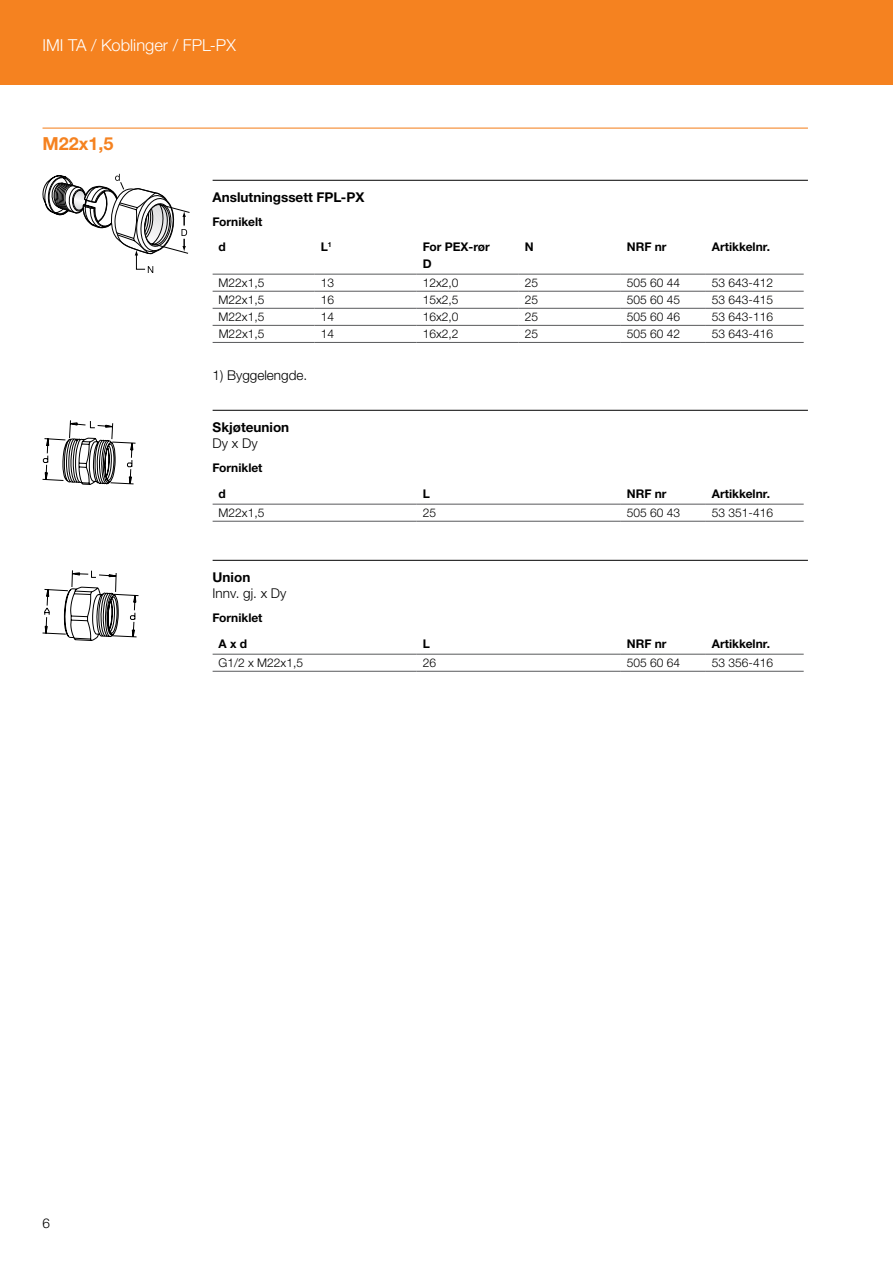
<style>
.page{position:relative;width:893px;height:1263px;background:#fff}
.page>*{position:absolute;margin:0;border:0;box-sizing:border-box;transform-origin:0 0}
.t1{font:700 18px "Helvetica Neue LTW1 G";color:#f58220}
.t2{font:300 16.5px "Helvetica Neue LTW1 G";color:#fff}
.t3{font:700 13.5px "Helvetica Neue LTW1 G";color:#000}
.t4{font:300 13.5px "Helvetica Neue LTW1 G";color:#000}
.t5{font:300 12px "Helvetica Neue LTW1 G";color:#000}
.t6{font:700 12px/25.7px "Helvetica Neue LTW1 G";color:#000}
</style>
<div class="page">
<div style="left:0;top:0;width:893px;height:85px;background:#f58220"></div>
<hr style="left:43px;top:128px;width:765px;height:1px;background:#f58220">
<hr style="left:213px;top:180px;width:595px;height:1px;background:#000">
<hr style="left:213px;top:410px;width:595px;height:1px;background:#000">
<hr style="left:213px;top:274px;width:102px;height:1px;background:#58595b">
<hr style="left:315px;top:274px;width:102px;height:1px;background:#58595b">
<hr style="left:417px;top:274px;width:102px;height:1px;background:#58595b">
<hr style="left:519px;top:274px;width:102px;height:1px;background:#58595b">
<hr style="left:621px;top:274px;width:85px;height:1px;background:#58595b">
<hr style="left:706px;top:274px;width:98px;height:1px;background:#58595b">
<hr style="left:213px;top:291px;width:102px;height:1px;background:#58595b">
<hr style="left:315px;top:291px;width:102px;height:1px;background:#58595b">
<hr style="left:417px;top:291px;width:102px;height:1px;background:#58595b">
<hr style="left:519px;top:291px;width:102px;height:1px;background:#58595b">
<hr style="left:621px;top:291px;width:85px;height:1px;background:#58595b">
<hr style="left:706px;top:291px;width:98px;height:1px;background:#58595b">
<hr style="left:213px;top:308px;width:102px;height:1px;background:#58595b">
<hr style="left:315px;top:308px;width:102px;height:1px;background:#58595b">
<hr style="left:417px;top:308px;width:102px;height:1px;background:#58595b">
<hr style="left:519px;top:308px;width:102px;height:1px;background:#58595b">
<hr style="left:621px;top:308px;width:85px;height:1px;background:#58595b">
<hr style="left:706px;top:308px;width:98px;height:1px;background:#58595b">
<hr style="left:213px;top:325px;width:102px;height:1px;background:#58595b">
<hr style="left:315px;top:325px;width:102px;height:1px;background:#58595b">
<hr style="left:417px;top:325px;width:102px;height:1px;background:#58595b">
<hr style="left:519px;top:325px;width:102px;height:1px;background:#58595b">
<hr style="left:621px;top:325px;width:85px;height:1px;background:#58595b">
<hr style="left:706px;top:325px;width:98px;height:1px;background:#58595b">
<hr style="left:213px;top:342px;width:102px;height:1px;background:#58595b">
<hr style="left:315px;top:342px;width:102px;height:1px;background:#58595b">
<hr style="left:417px;top:342px;width:102px;height:1px;background:#58595b">
<hr style="left:519px;top:342px;width:102px;height:1px;background:#58595b">
<hr style="left:621px;top:342px;width:85px;height:1px;background:#58595b">
<hr style="left:706px;top:342px;width:98px;height:1px;background:#58595b">
<hr style="left:213px;top:560px;width:595px;height:1px;background:#000">
<hr style="left:213px;top:504px;width:204px;height:1px;background:#58595b">
<hr style="left:213px;top:521px;width:204px;height:1px;background:#58595b">
<hr style="left:417px;top:504px;width:204px;height:1px;background:#58595b">
<hr style="left:417px;top:521px;width:204px;height:1px;background:#58595b">
<hr style="left:621px;top:504px;width:85px;height:1px;background:#58595b">
<hr style="left:621px;top:521px;width:85px;height:1px;background:#58595b">
<hr style="left:706px;top:504px;width:98px;height:1px;background:#58595b">
<hr style="left:706px;top:521px;width:98px;height:1px;background:#58595b">
<hr style="left:213px;top:654px;width:204px;height:1px;background:#58595b">
<hr style="left:213px;top:671px;width:204px;height:1px;background:#58595b">
<hr style="left:417px;top:654px;width:204px;height:1px;background:#58595b">
<hr style="left:417px;top:671px;width:204px;height:1px;background:#58595b">
<hr style="left:621px;top:654px;width:85px;height:1px;background:#58595b">
<hr style="left:621px;top:671px;width:85px;height:1px;background:#58595b">
<hr style="left:706px;top:654px;width:98px;height:1px;background:#58595b">
<hr style="left:706px;top:671px;width:98px;height:1px;background:#58595b">
<svg style="left:43px;top:174px;width:147px;height:99px"></svg>
<svg style="left:43px;top:420px;width:93px;height:65px"></svg>
<svg style="left:43px;top:570px;width:96px;height:71px"></svg>
<h2 class="t2" style="left:43px;top:35px;width:195px">IMI TA / Koblinger / FPL-PX</h2>
<h1 class="t1" style="left:43px;top:132px;width:73px">M22x1,5</h1>
<p class="t3" style="left:213px;top:189px;width:153px">Anslutningssett FPL-PX</p>
<p class="t6" style="left:219px;top:208px;width:45px;text-indent:-6px">Fornikelt d</p>
<p class="t6" style="left:321px;top:234px;width:13px">L<sup>1</sup></p>
<p class="t6" style="left:423px;top:239px;width:69px;line-height:16.5px">For PEX-rør<br>D</p>
<p class="t6" style="left:525px;top:234px;width:10px">N</p>
<p class="t6" style="left:627px;top:234px;width:41px">NRF nr</p>
<p class="t6" style="left:712px;top:234px;width:60px">Artikkelnr.</p>
<p class="t5" style="left:219px;top:275px;width:47px">M22x1,5</p>
<p class="t5" style="left:321px;top:275px;width:15px">13</p>
<p class="t5" style="left:423px;top:275px;width:37px">12x2,0</p>
<p class="t5" style="left:525px;top:275px;width:15px">25</p>
<p class="t5" style="left:627px;top:275px;width:55px">505 60 44</p>
<p class="t5" style="left:712px;top:275px;width:63px">53 643-412</p>
<p class="t5" style="left:219px;top:292px;width:47px">M22x1,5</p>
<p class="t5" style="left:321px;top:292px;width:15px">16</p>
<p class="t5" style="left:423px;top:292px;width:37px">15x2,5</p>
<p class="t5" style="left:525px;top:292px;width:15px">25</p>
<p class="t5" style="left:627px;top:292px;width:55px">505 60 45</p>
<p class="t5" style="left:712px;top:292px;width:63px">53 643-415</p>
<p class="t5" style="left:219px;top:309px;width:47px">M22x1,5</p>
<p class="t5" style="left:321px;top:309px;width:15px">14</p>
<p class="t5" style="left:423px;top:309px;width:37px">16x2,0</p>
<p class="t5" style="left:525px;top:309px;width:15px">25</p>
<p class="t5" style="left:627px;top:309px;width:55px">505 60 46</p>
<p class="t5" style="left:712px;top:309px;width:63px">53 643-116</p>
<p class="t5" style="left:219px;top:327px;width:47px">M22x1,5</p>
<p class="t5" style="left:321px;top:327px;width:15px">14</p>
<p class="t5" style="left:423px;top:327px;width:37px">16x2,2</p>
<p class="t5" style="left:525px;top:327px;width:15px">25</p>
<p class="t5" style="left:627px;top:327px;width:55px">505 60 42</p>
<p class="t5" style="left:712px;top:327px;width:63px">53 643-416</p>
<p class="t4" style="left:213px;top:367px;width:96px">1) Byggelengde.</p>
<p class="t3" style="left:213px;top:419px;width:78px">Skjøteunion</p>
<p class="t4" style="left:213px;top:435px;width:46px">Dy x Dy</p>
<p class="t6" style="left:219px;top:455px;width:45px;text-indent:-6px">Forniklet d</p>
<p class="t6" style="left:423px;top:481px;width:9px">L</p>
<p class="t6" style="left:627px;top:481px;width:41px">NRF nr</p>
<p class="t6" style="left:712px;top:481px;width:60px">Artikkelnr.</p>
<p class="t5" style="left:219px;top:505px;width:47px">M22x1,5</p>
<p class="t5" style="left:423px;top:505px;width:15px">25</p>
<p class="t5" style="left:627px;top:505px;width:55px">505 60 43</p>
<p class="t5" style="left:712px;top:505px;width:63px">53 351-416</p>
<p class="t3" style="left:213px;top:569px;width:39px">Union</p>
<p class="t4" style="left:213px;top:585px;width:75px">Innv. gj. x Dy</p>
<p class="t6" style="left:219px;top:605px;width:45px;text-indent:-6px">Forniklet<br>A x d</p>
<p class="t6" style="left:423px;top:631px;width:9px">L</p>
<p class="t6" style="left:627px;top:631px;width:41px">NRF nr</p>
<p class="t6" style="left:712px;top:631px;width:60px">Artikkelnr.</p>
<p class="t5" style="left:219px;top:655px;width:86px">G1/2 x M22x1,5</p>
<p class="t5" style="left:423px;top:655px;width:15px">26</p>
<p class="t5" style="left:627px;top:655px;width:55px">505 60 64</p>
<p class="t5" style="left:712px;top:655px;width:63px">53 356-416</p>
<p class="t4" style="left:43px;top:1215px;width:9px">6</p>
</div>
